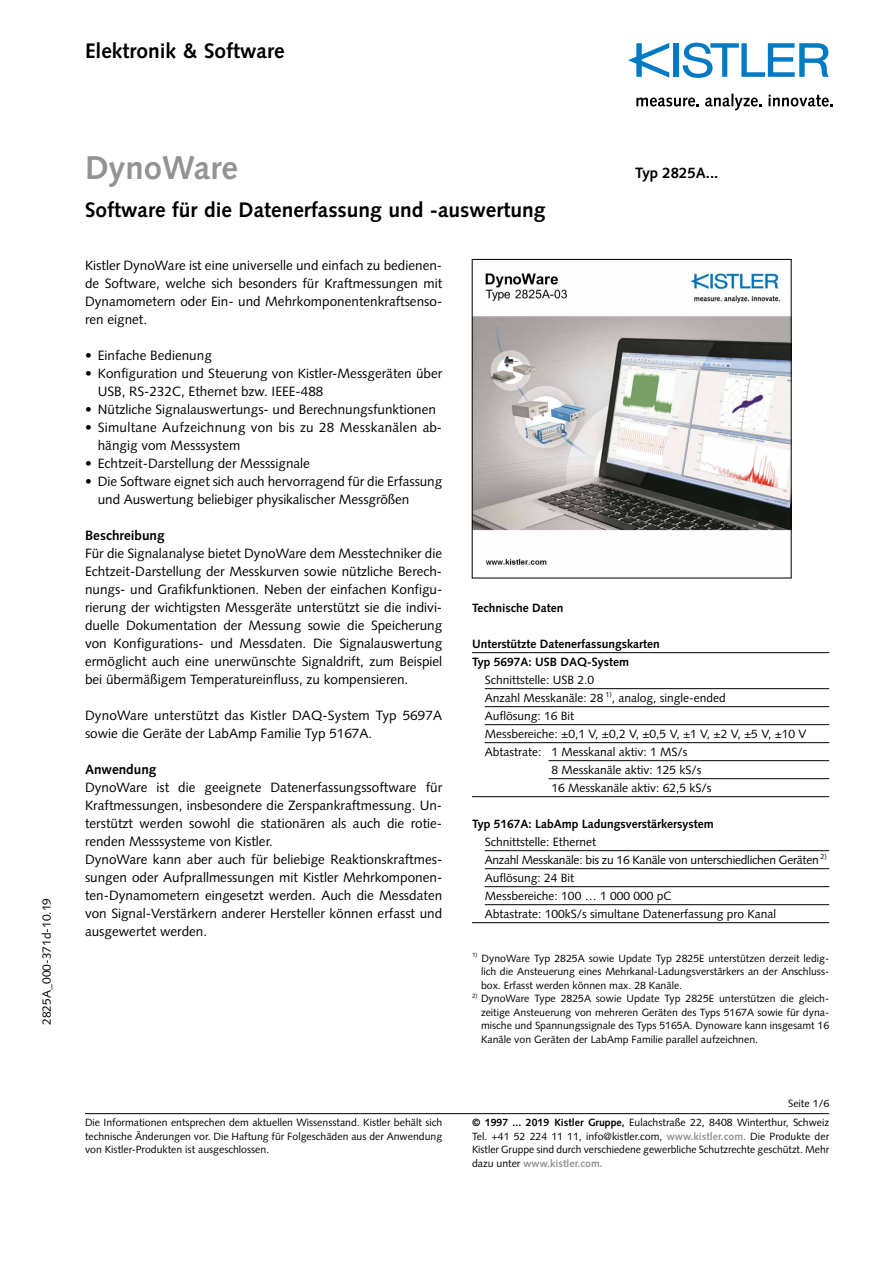
<style>
.page{position:relative;width:893px;height:1263px;background:#fff}
.page>*{position:absolute;margin:0;border:0;box-sizing:border-box;transform-origin:0 0}
.t1{font:700 33px "Syntax LT Std";color:#929493}
.t2{font:700 21px "Syntax LT Std";color:#000}
.t3{font:700 15px "Syntax LT Std";color:#000}
.t4{font:13.5px/18px "Syntax LT Std";color:#000}
.t5{font:13.5px/18px "Syntax LT Std";letter-spacing:.02em;color:#000}
.t6{font:700 13.5px "Syntax LT Std";color:#000}
.t7{font:12px/18px "Syntax LT Std";color:#000}
.t8{font:700 12px/18px "Syntax LT Std";color:#000}
.t9{font:10.5px/13.5px "Syntax LT Std";color:#000;text-align:justify}
.s1{font-weight:700}
.s2{font-weight:700;color:#929493}
</style>
<div class="page">
<hr style="left:85px;top:1113px;width:744px;height:1px;background:#000">
<div style="left:673px;top:43px;width:6px;height:34px;background:#007ac2"></div>
<svg style="left:683px;top:43px;width:146px;height:35px"></svg>
<svg style="left:628px;top:43px;width:41px;height:35px"></svg>
<svg style="left:636px;top:98px;width:63px;height:9px"></svg>
<svg style="left:705px;top:94px;width:57px;height:16px"></svg>
<svg style="left:768px;top:95px;width:65px;height:12px"></svg>
<hr style="left:472px;top:652px;width:357px;height:1px;background:#000">
<hr style="left:485px;top:688px;width:344px;height:1px;background:#000">
<hr style="left:485px;top:706px;width:344px;height:1px;background:#000">
<hr style="left:485px;top:724px;width:344px;height:1px;background:#000">
<hr style="left:485px;top:742px;width:344px;height:1px;background:#000">
<hr style="left:549px;top:760px;width:280px;height:1px;background:#000">
<hr style="left:549px;top:778px;width:280px;height:1px;background:#000">
<hr style="left:472px;top:796px;width:357px;height:1px;background:#000">
<hr style="left:485px;top:850px;width:344px;height:1px;background:#000">
<hr style="left:485px;top:868px;width:344px;height:1px;background:#000">
<hr style="left:485px;top:886px;width:344px;height:1px;background:#000">
<hr style="left:485px;top:904px;width:344px;height:1px;background:#000">
<hr style="left:472px;top:922px;width:357px;height:1px;background:#000">
<img style="left:474px;top:271px;width:315px;height:294px">
<div style="left:472px;top:259px;width:319px;height:319px;border:1px solid #000"></div>
<h2 class="t2" style="left:85px;top:39px;width:201px">Elektronik &amp; Software</h2>
<p class="t7" style="left:38px;top:1025px;width:128px;rotate:-90deg">2825A_000-371d-10.19</p>
<h1 class="t1" style="left:85px;top:149px;width:154px">DynoWare</h1>
<h2 class="t2" style="left:85px;top:197px;width:462px">Software für die Datenerfassung und -auswertung</h2>
<p class="t3" style="left:635px;top:164px;width:85px">Typ 2825A...</p>
<p class="t4" style="left:85px;top:256px;width:359px;text-align:justify">Kistler DynoWare ist eine universelle und einfach zu bedienen&shy;de Software, welche sich besonders für Kraftmessungen mit Dynamometern oder Ein- und Mehrkomponentenkraftsenso&shy;ren eignet.</p>
<p class="t4" style="left:85px;top:346px;width:128px">• Einfache Bedienung</p>
<p class="t4" style="left:98px;top:364px;width:346px;text-indent:-13px">• Konfiguration und Steuerung von Kistler-Messgeräten über<br>USB, RS-232C, Ethernet bzw. IEEE-488</p>
<p class="t4" style="left:85px;top:400px;width:352px">• Nützliche Signalauswertungs- und Berechnungsfunktionen</p>
<p class="t5" style="left:98px;top:418px;width:346px;text-indent:-13px">• Simultane Aufzeichnung von bis zu 28 Messkanälen ab&shy;hängig vom Messsystem</p>
<p class="t4" style="left:85px;top:454px;width:227px">• Echtzeit-Darstellung der Messsignale</p>
<p class="t4" style="left:98px;top:472px;width:346px;text-indent:-13px">• Die Software eignet sich auch hervorragend für die Erfassung und Auswertung beliebiger physikalischer Messgrößen</p>
<p class="t6" style="left:85px;top:528px;width:81px">Beschreibung</p>
<p class="t4" style="left:85px;top:544px;width:359px;text-align:justify">Für die Signalanalyse bietet DynoWare dem Messtechniker die Echtzeit-Darstellung der Messkurven sowie nützliche Berech&shy;nungs- und Grafikfunktionen. Neben der einfachen Konfigu&shy;rierung der wichtigsten Messgeräte unterstützt sie die indivi&shy;duelle Dokumentation der Messung sowie die Speicherung von Konfigurations- und Messdaten. Die Signalauswertung ermöglicht auch eine unerwünschte Signaldrift, zum Beispiel bei übermäßigem Temperatureinfluss, zu kompensieren.</p>
<p class="t4" style="left:85px;top:706px;width:359px">DynoWare unterstützt das Kistler DAQ-System Typ 5697A sowie die Geräte der LabAmp Familie Typ 5167A.</p>
<p class="t6" style="left:85px;top:762px;width:73px">Anwendung</p>
<p class="t4" style="left:85px;top:778px;width:359px">DynoWare ist die geeignete Datenerfassungssoftware für Kraftmessungen, insbesondere die Zerspankraftmessung. Un&shy;terstützt werden sowohl die stationären als auch die rotie&shy;renden Messsysteme von Kistler.<br>DynoWare kann aber auch für beliebige Reaktionskraftmes&shy;sungen oder Aufprallmessungen mit Kistler Mehrkomponen&shy;ten-Dynamometern eingesetzt werden. Auch die Messdaten von Signal-Verstärkern anderer Hersteller können erfasst und ausgewertet werden.</p>
<p class="t9" style="left:85px;top:1116px;width:359px">Die Informationen entsprechen dem aktuellen Wissensstand. Kistler behält sich technische Änderungen vor. Die Haftung für Folgeschäden aus der Anwendung von Kistler-Produkten ist ausgeschlossen.</p>
<p class="t8" style="left:472px;top:599px;width:93px">Technische Daten</p>
<p class="t8" style="left:472px;top:635px;width:189px">Unterstützte Datenerfassungskarten<br>Typ 5697A: USB DAQ-System</p>
<p class="t7" style="left:485px;top:671px;width:111px">Schnittstelle: USB 2.0</p>
<p class="t7" style="left:485px;top:689px;width:243px">Anzahl Messkanäle: 28 <sup>1)</sup>, analog, single-ended</p>
<p class="t7" style="left:485px;top:707px;width:91px">Auflösung: 16 Bit</p>
<p class="t7" style="left:485px;top:725px;width:323px">Messbereiche: ±0,1 V, ±0,2 V, ±0,5 V, ±1 V, ±2 V, ±5 V, ±10 V</p>
<p class="t7" style="left:485px;top:743px;width:204px">Abtastrate: 1 Messkanal aktiv: 1 MS/s</p>
<p class="t7" style="left:551px;top:761px;width:152px">8 Messkanäle aktiv: 125 kS/s</p>
<p class="t7" style="left:551px;top:779px;width:162px">16 Messkanäle aktiv: 62,5 kS/s</p>
<p class="t8" style="left:472px;top:815px;width:243px">Typ 5167A: LabAmp Ladungsverstärkersystem</p>
<p class="t7" style="left:485px;top:833px;width:344px">Schnittstelle: Ethernet<br>Anzahl Messkanäle: bis zu 16 Kanäle von unterschiedlichen Geräten <sup>2)<br></sup>Auflösung: 24 Bit<br>Messbereiche: 100 … 1 000 000 pC<br>Abtastrate: 100kS/s simultane Datenerfassung pro Kanal</p>
<p class="t9" style="left:481px;top:951px;width:350px;text-indent:-9px"><sup>1)</sup> DynoWare Typ 2825A sowie Update Typ 2825E unterstützen derzeit ledig&shy;lich die Ansteuerung eines Mehrkanal-Ladungsverstärkers an der Anschluss&shy;box. Erfasst werden können max. 28 Kanäle.</p>
<p class="t9" style="left:481px;top:992px;width:350px;text-indent:-9px"><sup>2)</sup> DynoWare Type 2825A sowie Update Typ 2825E unterstützen die gleich&shy;zeitige Ansteuerung von mehreren Geräten des Typs 5167A sowie für dyna&shy;mische und Spannungssignale des Typs 5165A. Dynoware kann insgesamt 16<br>Kanäle von Geräten der LabAmp Familie parallel aufzeichnen.</p>
<p class="t9" style="left:788px;top:1097px;width:43px">Seite 1/6</p>
<p class="t9" style="left:472px;top:1116px;width:359px"><span class="s1">© 1997 ... 2019 Kistler Gruppe,</span> Eulachstraße 22, 8408 Winterthur, Schweiz Tel. +41 52 224 11 11, info@kistler.com, <span class="s2">www.kistler.com.</span> Die Produkte der Kistler Gruppe sind durch verschiedene gewerbliche Schutzrechte geschützt. Mehr dazu unter <span class="s2">www.kistler.com.</span></p>
</div>
